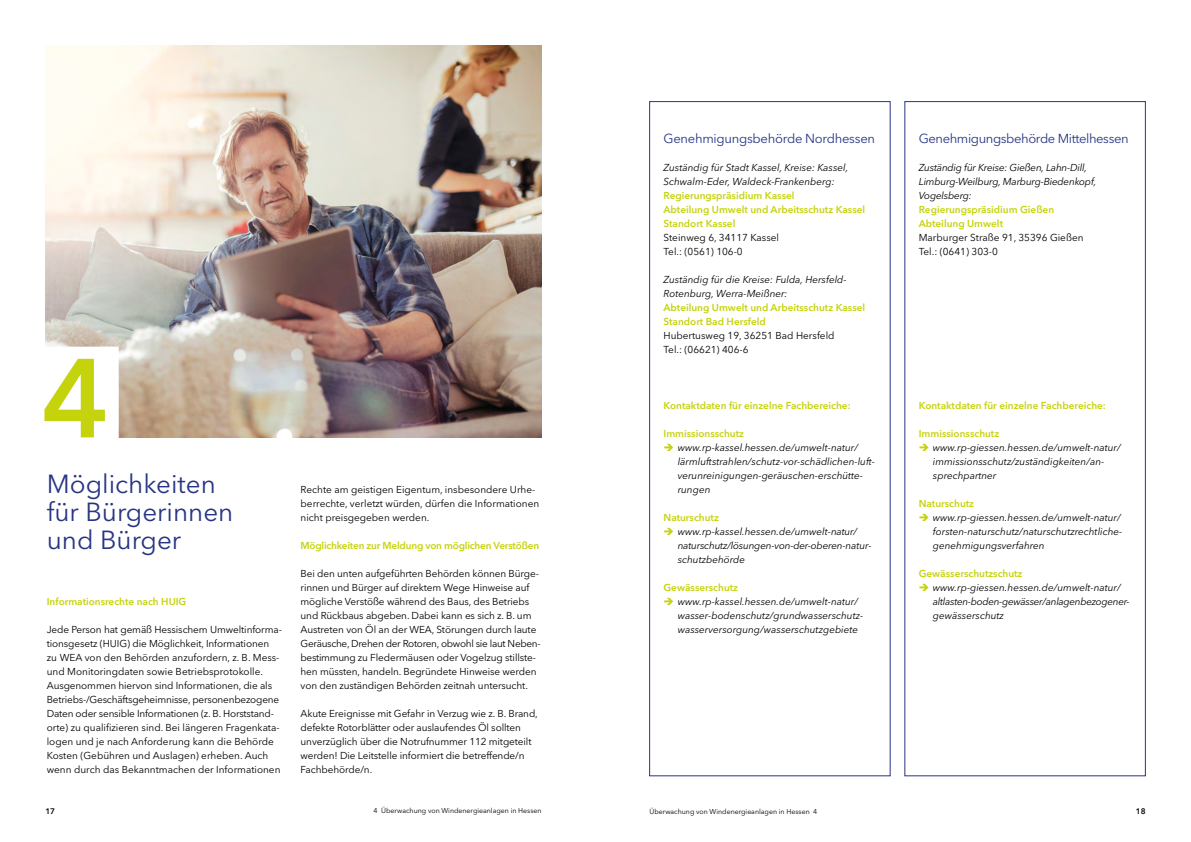
<style>
.page{position:relative;width:1191px;height:842px;background:#fff}
.page>*{position:absolute;margin:0;border:0;box-sizing:border-box;transform-origin:0 0}
.t1{font:600 111px "Avenir Next LT Pro";color:#c5d30d}
.t2{font:26px/28px "Avenir Next LT Pro";color:#283583}
.t3{font:13px "Avenir Next LT Pro";letter-spacing:-.03em;color:#283583}
.t4{font:10px/14px "Avenir Next LT Pro";letter-spacing:-.01em;color:#000}
.t5{font:italic 10px/14px "Avenir Next LT Pro";color:#000}
.t6{font:600 10px/14px "Avenir Next LT Pro";color:#c5d30d}
.t7{font:italic 10px/14px "Avenir Next LT Pro";letter-spacing:-.02em;color:#000}
.t8{font:600 10px "Avenir Next LT Pro";letter-spacing:-.02em;color:#c5d30d}
.t9{font:600 8px "Avenir Next LT Pro";color:#000}
.t10{font:7px "Avenir Next LT Pro";color:#000}
.s1{color:#c5d30d}
</style>
<div class="page">
<div style="left:649px;top:101px;width:241px;height:675px;border:1px solid #283583"></div>
<img style="left:45px;top:45px;width:496px;height:392px">
<div style="left:39px;top:350px;width:77px;height:91px;background:#fff"></div>
<h1 class="t1" style="left:42px;top:331px;width:69px">4</h1>
<h2 class="t2" style="left:47px;top:470px;width:188px">Möglichkeiten für Bürgerinnen und Bürger</h2>
<p class="t6" style="left:47px;top:595px;width:141px">Informationsrechte nach HUIG</p>
<p class="t4" style="left:47px;top:623px;width:237px">Jede Person hat gemäß Hessischem Umweltinforma&shy;tionsgesetz (HUIG) die Möglichkeit, Informationen zu WEA von den Behörden anzufordern, z. B. Mess&shy;und Monitoringdaten sowie Betriebsprotokolle.<br>Ausgenommen hiervon sind Informationen, die als Betriebs-/Geschäftsgeheimnisse, personenbezogene Daten oder sensible Informationen (z. B. Horststand&shy;orte) zu qualifizieren sind. Bei längeren Fragenkata&shy;logen und je nach Anforderung kann die Behörde Kosten (Gebühren und Auslagen) erheben. Auch wenn durch das Bekanntmachen der Informationen</p>
<p class="t4" style="left:300px;top:483px;width:240px">Rechte am geistigen Eigentum, insbesondere Urhe&shy;berrechte, verletzt würden, dürfen die Informationen nicht preisgegeben werden.</p>
<p class="t8" style="left:300px;top:540px;width:240px">Möglichkeiten zur Meldung von möglichen Verstößen</p>
<p class="t4" style="left:300px;top:567px;width:241px">Bei den unten aufgeführten Behörden können Bürge&shy;rinnen und Bürger auf direktem Wege Hinweise auf mögliche Verstöße während des Baus, des Betriebs und Rückbaus abgeben. Dabei kann es sich z. B. um Austreten von Öl an der WEA, Störungen durch laute Geräusche, Drehen der Rotoren, obwohl sie laut Neben&shy;bestimmung zu Fledermäusen oder Vogelzug stillste&shy;hen müssten, handeln. Begründete Hinweise werden von den zuständigen Behörden zeitnah untersucht.</p>
<p class="t4" style="left:300px;top:707px;width:239px">Akute Ereignisse mit Gefahr in Verzug wie z. B. Brand, defekte Rotorblätter oder auslaufendes Öl sollten unverzüglich über die Notrufnummer 112 mitgeteilt werden! Die Leitstelle informiert die betreffende/n Fachbehörde/n.</p>
<h3 class="t3" style="left:663px;top:131px;width:213px">Genehmigungsbehörde Nordhessen</h3>
<p class="t5" style="left:663px;top:161px;width:186px">Zuständig für Stadt Kassel, Kreise: Kassel,<br>Schwalm-Eder, Waldeck-Frankenberg:</p>
<p class="t6" style="left:663px;top:189px;width:203px">Regierungspräsidium Kassel<br>Abteilung Umwelt und Arbeitsschutz Kassel<br>Standort Kassel</p>
<p class="t4" style="left:663px;top:231px;width:117px">Steinweg 6, 34117 Kassel<br>Tel.: (0561) 106-0</p>
<p class="t5" style="left:663px;top:273px;width:185px">Zuständig für die Kreise: Fulda, Hersfeld-<br>Rotenburg, Werra-Meißner:</p>
<p class="t6" style="left:663px;top:301px;width:203px">Abteilung Umwelt und Arbeitsschutz Kassel<br>Standort Bad Hersfeld</p>
<p class="t4" style="left:663px;top:329px;width:172px">Hubertusweg 19, 36251 Bad Hersfeld<br>Tel.: (06621) 406-6</p>
<p class="t6" style="left:663px;top:399px;width:189px">Kontaktdaten für einzelne Fachbereiche:</p>
<p class="t6" style="left:663px;top:427px;width:82px">Immissionsschutz</p>
<p class="t5" style="left:677px;top:441px;width:199px;text-indent:-14px"><span class="s1">➔</span> www.rp-kassel.hessen.de/umwelt-natur/ lärmluftstrahlen/schutz-vor-schädlichen-luft&shy;verunreinigungen-geräuschen-erschütte&shy;rungen</p>
<p class="t6" style="left:663px;top:511px;width:57px">Naturschutz</p>
<p class="t5" style="left:677px;top:525px;width:195px;text-indent:-14px"><span class="s1">➔</span> www.rp-kassel.hessen.de/umwelt-natur/ naturschutz/lösungen-von-der-oberen-natur&shy;schutzbehörde</p>
<p class="t6" style="left:663px;top:581px;width:76px">Gewässerschutz</p>
<p class="t5" style="left:677px;top:595px;width:187px;text-indent:-14px"><span class="s1">➔</span> www.rp-kassel.hessen.de/umwelt-natur/ wasser-bodenschutz/grundwasserschutz&shy;wasserversorgung/wasserschutzgebiete</p>
<h3 class="t3" style="left:918px;top:131px;width:211px">Genehmigungsbehörde Mittelhessen</h3>
<p class="t7" style="left:918px;top:161px;width:179px">Zuständig für Kreise: Gießen, Lahn-Dill,<br>Limburg-Weilburg, Marburg-Biedenkopf,<br>Vogelsberg:</p>
<p class="t6" style="left:918px;top:203px;width:137px">Regierungspräsidium Gießen<br>Abteilung Umwelt</p>
<p class="t4" style="left:918px;top:231px;width:166px">Marburger Straße 91, 35396 Gießen<br>Tel.: (0641) 303-0</p>
<p class="t6" style="left:918px;top:399px;width:189px">Kontaktdaten für einzelne Fachbereiche:</p>
<p class="t6" style="left:918px;top:427px;width:82px">Immissionsschutz</p>
<p class="t5" style="left:933px;top:441px;width:189px;text-indent:-14px"><span class="s1">➔</span> www.rp-giessen.hessen.de/umwelt-natur/ immissionsschutz/zuständigkeiten/an&shy;sprechpartner</p>
<p class="t6" style="left:918px;top:497px;width:57px">Naturschutz</p>
<p class="t5" style="left:933px;top:511px;width:191px;text-indent:-14px"><span class="s1">➔</span> www.rp-giessen.hessen.de/umwelt-natur/ forsten-naturschutz/naturschutzrechtliche&shy;genehmigungsverfahren</p>
<p class="t6" style="left:918px;top:567px;width:105px">Gewässerschutzschutz</p>
<p class="t5" style="left:933px;top:581px;width:198px;text-indent:-14px"><span class="s1">➔</span> www.rp-giessen.hessen.de/umwelt-natur/ altlasten-boden-gewässer/anlagenbezogener&shy;gewässerschutz</p>
<p class="t9" style="left:45px;top:806px;width:11px">17</p>
<p class="t10" style="left:374px;top:807px;width:169px">4 Überwachung von Windenergieanlagen in Hessen</p>
<p class="t10" style="left:649px;top:807px;width:169px">Überwachung von Windenergieanlagen in Hessen 4</p>
<p class="t9" style="left:1135px;top:806px;width:11px">18</p>
</div>
